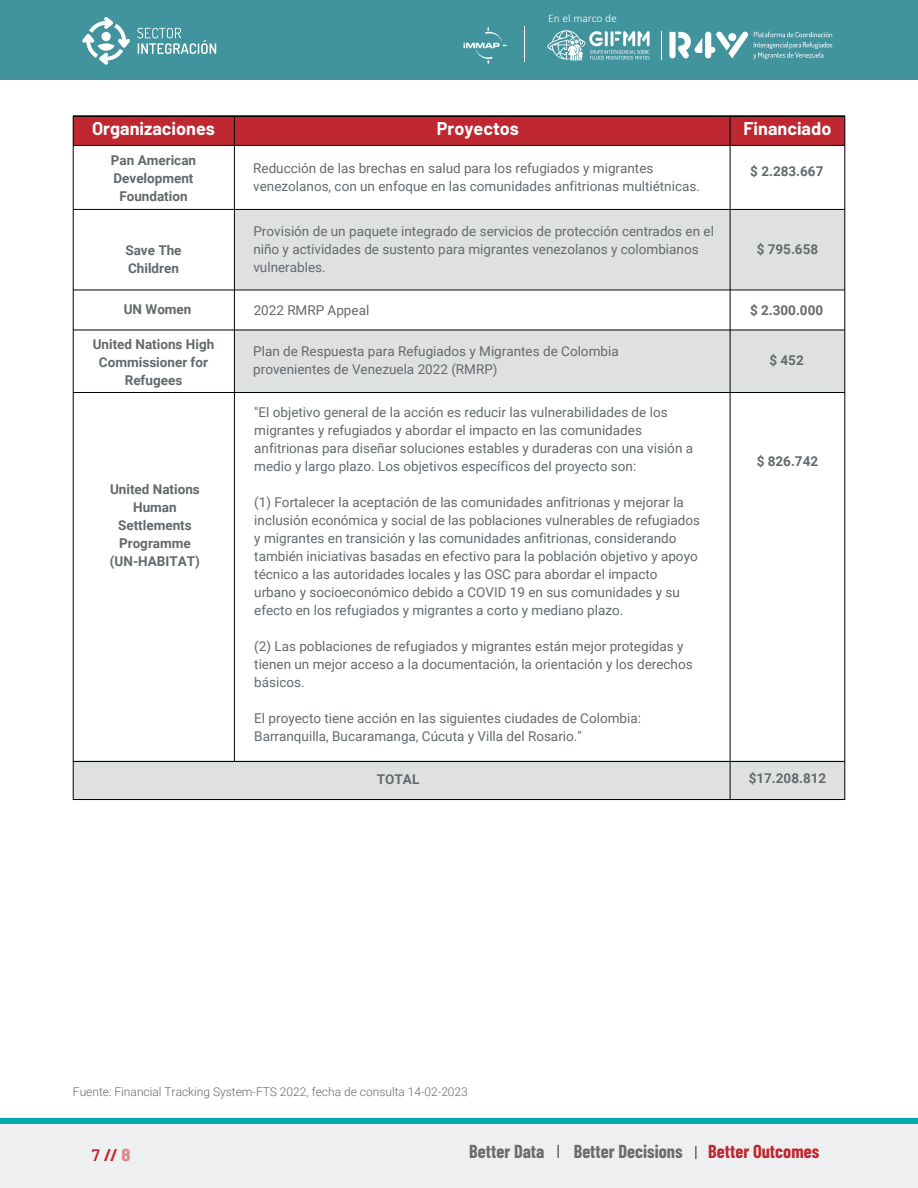
<style>
.page{position:relative;width:918px;height:1188px;background:#fff}
.page>*{position:absolute;margin:0;border:0;box-sizing:border-box;transform-origin:0 0}
.t1{font:700 18.3px "Barlow Condensed";color:#6a6c6f}
.t2{font:700 18.3px "Barlow Condensed";color:#bf2731}
.t3{font:700 18px "Barlow";color:#fff}
.t4{font:700 16.5px "Barlow";color:#bf2731}
.t5{font:13.5px/18px "Roboto";color:#64696c}
.t6{font:700 13.5px/18px "Roboto";color:#64696c;text-align:center}
.t7{font:300 12px "Roboto";color:#64696c}
.t8{font:300 11.55px "Calibri";color:#fff}
.s1{font-weight:600}
.s2{font-weight:600;color:#db8b8f}
</style>
<div class="page">
<div style="left:73px;top:116px;width:772px;height:29px;background:#bf2731"></div>
<div style="left:234px;top:210px;width:611px;height:79px;background:#dfe1e1"></div>
<div style="left:234px;top:330px;width:611px;height:62px;background:#dfe1e1"></div>
<div style="left:73px;top:760px;width:772px;height:40px;background:#dfe1e1"></div>
<div style="left:0;top:1117px;width:918px;height:71px;background:#edeff0"></div>
<div style="left:0;top:1118px;width:918px;height:6px;background:#00aaad"></div>
<svg style="left:557px;top:1145px;width:2px;height:13px"></svg>
<svg style="left:695px;top:1146px;width:2px;height:13px"></svg>
<svg style="left:122px;top:1149px;width:8px;height:12px"></svg>
<div style="left:0;top:0;width:918px;height:79px;background:#41939d"></div>
<svg style="left:547px;top:30px;width:103px;height:31px"></svg>
<svg style="left:661px;top:31px;width:1px;height:29px"></svg>
<svg style="left:463px;top:26px;width:44px;height:39px"></svg>
<svg style="left:669px;top:31px;width:163px;height:28px"></svg>
<hr style="left:525px;top:26px;width:1px;height:36px;background:#fff">
<svg style="left:82px;top:17px;width:48px;height:48px"></svg>
<svg style="left:137px;top:28px;width:79px;height:26px"></svg>
<hr style="left:73px;top:761px;width:772px;height:1px;background:#000001">
<hr style="left:73px;top:392px;width:772px;height:1px;background:#000001">
<hr style="left:73px;top:330px;width:772px;height:1px;background:#000001">
<hr style="left:73px;top:290px;width:772px;height:1px;background:#000001">
<hr style="left:73px;top:209px;width:772px;height:1px;background:#000001">
<hr style="left:73px;top:145px;width:772px;height:1px;background:#000001">
<hr style="left:730px;top:116px;width:1px;height:684px;background:#000001">
<hr style="left:234px;top:116px;width:1px;height:646px;background:#000001">
<p class="t8" style="left:548px;top:11px;width:70px">En el marco de</p>
<h2 class="t3" style="left:92px;top:116px;width:124px">Organizaciones</h2>
<h2 class="t3" style="left:437px;top:116px;width:84px">Proyectos</h2>
<h2 class="t3" style="left:744px;top:116px;width:89px">Financiado</h2>
<p class="t6" style="left:111px;top:151px;width:87px">Pan American<br>Development<br>Foundation</p>
<p class="t6" style="left:125px;top:241px;width:58px;text-align:left">Save The<br>Children</p>
<p class="t6" style="left:124px;top:300px;width:69px">UN Women</p>
<p class="t6" style="left:93px;top:335px;width:123px">United Nations High<br>Commissioner for<br>Refugees</p>
<p class="t6" style="left:110px;top:479px;width:92px">United Nations<br>Human<br>Settlements<br>Programme (UN-HABITAT)</p>
<p class="t5" style="left:253px;top:159px;width:448px">Reducción de las brechas en salud para los refugiados y migrantes venezolanos, con un enfoque en las comunidades anfitrionas multiétnicas.</p>
<p class="t5" style="left:253px;top:221px;width:462px">Provisión de un paquete integrado de servicios de protección centrados en el niño y actividades de sustento para migrantes venezolanos y colombianos vulnerables.</p>
<p class="t5" style="left:254px;top:301px;width:117px">2022 RMRP Appeal</p>
<p class="t5" style="left:253px;top:342px;width:367px">Plan de Respuesta para Refugiados y Migrantes de Colombia provenientes de Venezuela 2022 (RMRP)</p>
<p class="t5" style="left:254px;top:403px;width:440px">"El objetivo general de la acción es reducir las vulnerabilidades de los migrantes y refugiados y abordar el impacto en las comunidades anfitrionas para diseñar soluciones estables y duraderas con una visión a medio y largo plazo. Los objetivos específicos del proyecto son:</p>
<p class="t5" style="left:254px;top:493px;width:447px">(1) Fortalecer la aceptación de las comunidades anfitrionas y mejorar la inclusión económica y social de las poblaciones vulnerables de refugiados y migrantes en transición y las comunidades anfitrionas, considerando también iniciativas basadas en efectivo para la población objetivo y apoyo técnico a las autoridades locales y las OSC para abordar el impacto urbano y socioeconómico debido a COVID 19 en sus comunidades y su efecto en los refugiados y migrantes a corto y mediano plazo.</p>
<p class="t5" style="left:254px;top:637px;width:440px">(2) Las poblaciones de refugiados y migrantes están mejor protegidas y tienen un mejor acceso a la documentación, la orientación y los derechos básicos.</p>
<p class="t5" style="left:254px;top:709px;width:388px">El proyecto tiene acción en las siguientes ciudades de Colombia:<br>Barranquilla, Bucaramanga, Cúcuta y Villa del Rosario."</p>
<p class="t6" style="left:750px;top:162px;width:75px">$ 2.283.667</p>
<p class="t6" style="left:757px;top:240px;width:63px">$ 795.658</p>
<p class="t6" style="left:750px;top:301px;width:75px">$ 2.300.000</p>
<p class="t6" style="left:769px;top:351px;width:36px">$ 452</p>
<p class="t6" style="left:757px;top:452px;width:63px">$ 826.742</p>
<p class="t6" style="left:377px;top:769px;width:44px">TOTAL</p>
<p class="t6" style="left:749px;top:768px;width:79px">$17.208.812</p>
<p class="t7" style="left:73px;top:1083px;width:397px">Fuente: Financial Tracking System-FTS 2022, fecha de consulta 14-02-2023</p>
<p class="t4" style="left:92px;top:1143px;width:40px"><span class="s1">7</span>//<span class="s2">8</span></p>
<h1 class="t1" style="left:469px;top:1138px;width:77px">Better Data</h1>
<h1 class="t1" style="left:574px;top:1138px;width:110px">Better Decisions</h1>
<h1 class="t2" style="left:708px;top:1138px;width:112px">Better Outcomes</h1>
</div>
